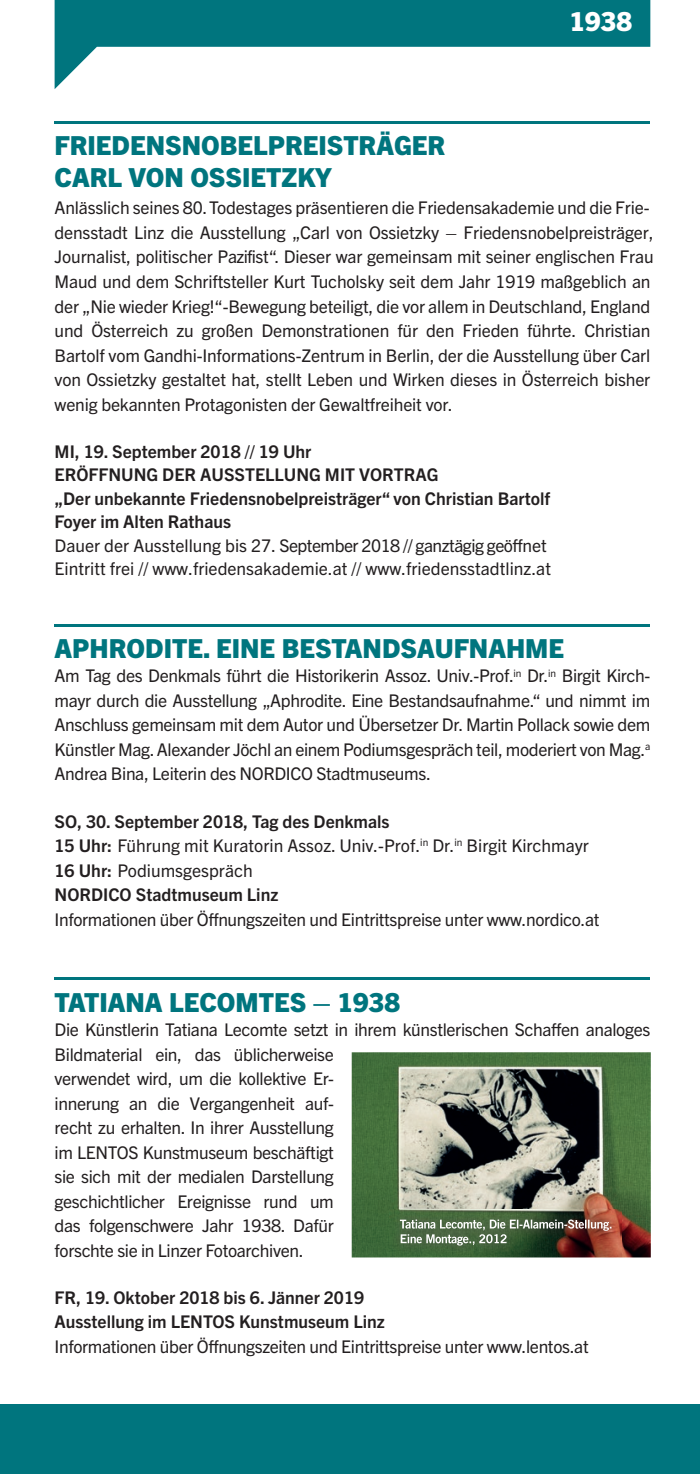
<style>
.page{position:relative;width:700px;height:1474px;background:#fff}
.page>*{position:absolute;margin:0;border:0;box-sizing:border-box;transform-origin:0 0}
.t1{font:800 26.25px/31.5px "Trade Gothic Next LT Pro";color:#00757e}
.t2{font:800 26.25px "Trade Gothic Next LT Pro";color:#fff}
.t3{font:17.5px/24.5px "Trade Gothic Next LT Pro";letter-spacing:-.01em;color:#231f20}
.t4{font:700 17.5px/23.4px "Trade Gothic Next LT Pro";color:#231f20}
.s1{font-weight:700}
</style>
<div class="page">
<svg style="left:55px;top:0;width:595px;height:89px;fill:#00757e"></svg>
<div style="left:0;top:1404px;width:699px;height:69px;background:#00757e"></div>
<hr style="left:55px;top:122px;width:595px;height:2px;background:#00757e">
<hr style="left:55px;top:624px;width:595px;height:2px;background:#00757e">
<hr style="left:55px;top:977px;width:595px;height:3px;background:#00757e">
<img style="left:351px;top:1052px;width:299px;height:205px">
<img style="left:389px;top:1209px;width:232px;height:47px">
<img style="left:400px;top:1219px;width:211px;height:26px">
<h1 class="t2" style="left:569px;top:3px;width:64px">1938</h1>
<h1 class="t1" style="left:55px;top:128px;width:392px">FRIEDENSNOBELPREISTRÄGER<br>CARL VON OSSIETZKY</h1>
<p class="t3" style="left:55px;top:195px;width:600px">Anlässlich seines 80. Todestages präsentieren die Friedensakademie und die Frie&shy;densstadt Linz die Ausstellung „Carl von Ossietzky – Friedensnobelpreisträger, Journalist, politischer Pazifist“. Dieser war gemeinsam mit seiner englischen Frau Maud und dem Schriftsteller Kurt Tucholsky seit dem Jahr 1919 maßgeblich an der „Nie wieder Krieg!“-Bewegung beteiligt, die vor allem in Deutschland, England und Österreich zu großen Demonstrationen für den Frieden führte. Christian Bartolf vom Gandhi-Informations-Zentrum in Berlin, der die Ausstellung über Carl von Ossietzky gestaltet hat, stellt Leben und Wirken dieses in Österreich bisher wenig bekannten Protagonisten der Gewaltfreiheit vor.</p>
<p class="t4" style="left:55px;top:438px;width:497px">MI, 19. September 2018 // 19 Uhr<br>ERÖFFNUNG DER AUSSTELLUNG MIT VORTRAG<br>„Der unbekannte Friedensnobelpreisträger“ von Christian Bartolf Foyer im Alten Rathaus</p>
<p class="t3" style="left:55px;top:532px;width:498px;line-height:23.4px">Dauer der Ausstellung bis 27. September 2018 // ganztägig geöff net<br>Eintritt frei // www.friedensakademie.at // www.friedensstadtlinz.at</p>
<h1 class="t1" style="left:55px;top:630px;width:511px">APHRODITE. EINE BESTANDSAUFNAHME</h1>
<p class="t3" style="left:55px;top:662px;width:597px;text-align:justify">Am Tag des Denkmals führt die Historikerin Assoz. Univ.-Prof.<sup>in</sup> Dr.<sup>in</sup> Birgit Kirch&shy;mayr durch die Ausstellung „Aphrodite. Eine Bestandsaufnahme.“ und nimmt im Anschluss gemeinsam mit dem Autor und Übersetzer Dr. Martin Pollack sowie dem Künstler Mag. Alexander Jöchl an einem Podiumsgespräch teil, moderiert von Mag.<sup>a </sup>Andrea Bina, Leiterin des NORDICO Stadtmuseums.</p>
<p class="t3" style="left:55px;top:808px;width:535px"><span class="s1">SO, 30. September 2018, Tag des Denkmals<br>15 Uhr:</span> Führung mit Kuratorin Assoz. Univ.-Prof.<sup>in</sup> Dr.<sup>in</sup> Birgit Kirchmayr <span class="s1">16 Uhr:</span> Podiumsgespräch<br><span class="s1">NORDICO Stadtmuseum Linz</span></p>
<p class="t3" style="left:55px;top:906px;width:546px">Informationen über Öffnungszeiten und Eintrittspreise unter www.nordico.at</p>
<h1 class="t1" style="left:55px;top:984px;width:347px">TATIANA LECOMTES – 1938</h1>
<p class="t3" style="left:55px;top:1016px;width:597px">Die Künstlerin Tatiana Lecomte setzt in ihrem künstlerischen Schaffen analoges Bildmaterial ein, das üblicherweise<br>verwendet wird, um die kollektive Er-<br>innerung an die Vergangenheit auf-<br>recht zu erhalten. In ihrer Ausstellung<br>im LENTOS Kunstmuseum beschäftigt<br>sie sich mit der medialen Darstellung<br>geschichtlicher Ereignisse rund um<br>das folgenschwere Jahr 1938. Dafür<br>forschte sie in Linzer Fotoarchiven.</p>
<p class="t4" style="left:55px;top:1284px;width:331px;line-height:24.5px">FR, 19. Oktober 2018 bis 6. Jänner 2019<br>Ausstellung im LENTOS Kunstmuseum Linz</p>
<p class="t3" style="left:55px;top:1333px;width:535px">Informationen über Öffnungszeiten und Eintrittspreise unter www.lentos.at</p>
</div>
